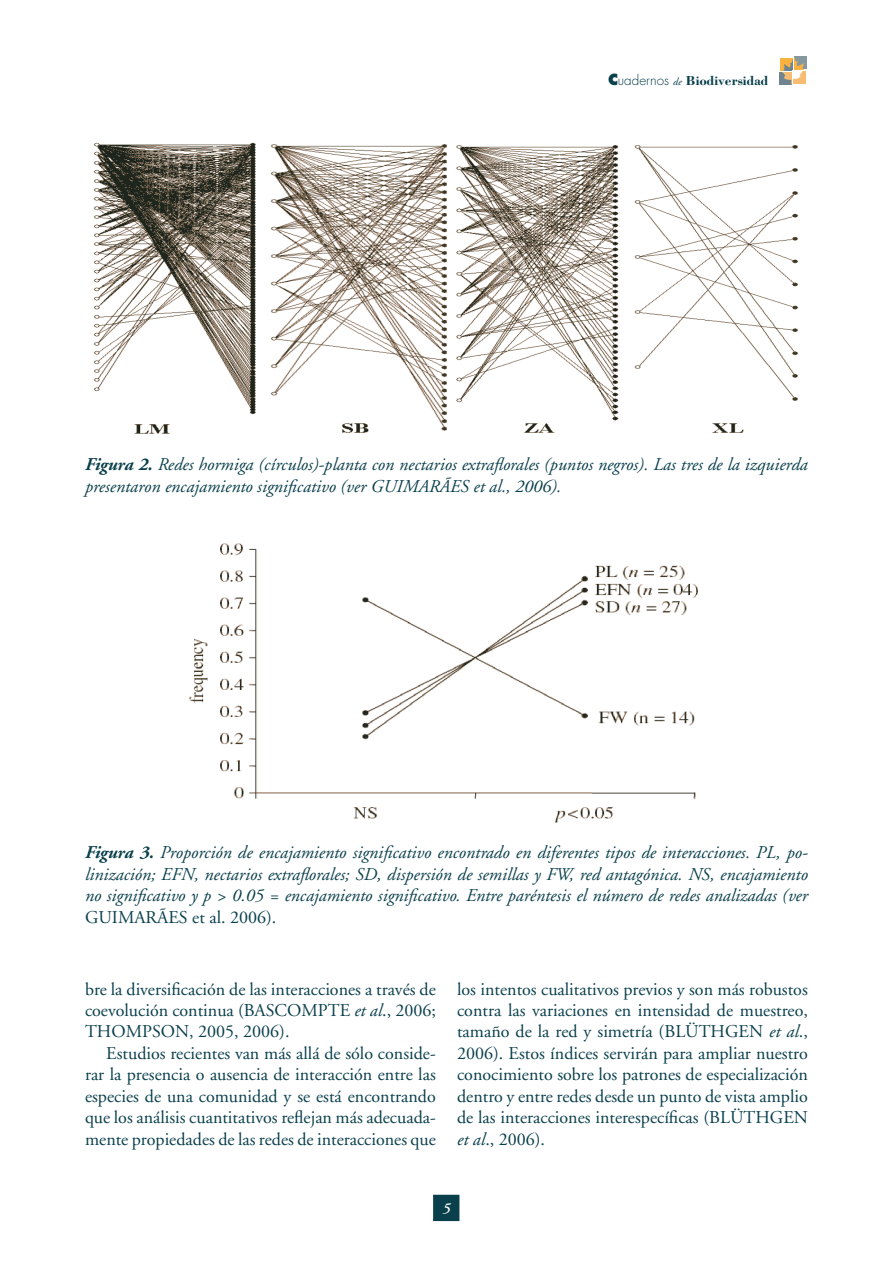
<style>
.page{position:relative;width:893px;height:1263px;background:#fff}
.page>*{position:absolute;margin:0;border:0;box-sizing:border-box;transform-origin:0 0}
.t1{font:18px/21.5px "Adobe Garamond";color:#0a404c;text-align:justify}
.t2{font:italic 18px/21.5px "Adobe Garamond";color:#0a404c}
.t3{font:italic 600 15px "Adobe Garamond";color:#fff}
.t4{font:700 13.5px "Bodoni";color:#0a404c}
.s1{font-family:"Futura";font-weight:800;font-size:15px}
.s2{font-family:"Futura";font-weight:300}
.s3{font-family:"Adobe Garamond";font-weight:400;font-style:italic;font-size:10.5px}
.s4{font-weight:700}
.s5{font-style:italic}
</style>
<div class="page">
<div style="left:780px;top:58px;width:13px;height:13px;background:#f9b13f"></div>
<div style="left:794px;top:57px;width:13px;height:12px;background:#8797a0"></div>
<div style="left:779px;top:72px;width:13px;height:13px;background:#6f848e"></div>
<div style="left:793px;top:71px;width:13px;height:12px;background:#f6bc71"></div>
<svg style="left:782px;top:57px;width:22px;height:28px"></svg>
<svg style="left:433px;top:1195px;width:26px;height:26px"></svg>
<img style="left:93px;top:142px;width:705px;height:292px">
<img style="left:189px;top:543px;width:509px;height:280px">
<p class="t4" style="left:608px;top:72px;width:162px"><span class="s1">C</span><span class="s2">uadernos</span> <span class="s3">de</span> Biodiversidad</p>
<p class="t2" style="left:85px;top:454px;width:724px"><span class="s4">Figura 2.</span> Redes hormiga (círculos)-planta con nectarios extraflorales (puntos negros). Las tres de la izquierda presentaron encajamiento significativo (ver GUIMARÃES et al., 2006).</p>
<p class="t2" style="left:85px;top:842px;width:724px;text-align:justify"><span class="s4">Figura 3.</span> Proporción de encajamiento significativo encontrado en diferentes tipos de interacciones. PL, po&shy;linización; EFN, nectarios extraflorales; SD, dispersión de semillas y FW, red antagónica. NS, encajamiento no significativo y p &gt; 0.05 = encajamiento significativo. Entre paréntesis el número de redes analizadas (ver</p>
<p class="t1" style="left:85px;top:907px;width:193px">GUIMARÃES et al. 2006).</p>
<p class="t1" style="left:85px;top:978px;width:352px">bre la diversificación de las interacciones a través de coevolución continua (BASCOMPTE <span class="s5">et al</span>., 2006; THOMPSON, 2005, 2006).</p>
<p class="t1" style="left:85px;top:1043px;width:352px;text-indent:21px">Estudios recientes van más allá de sólo conside&shy;rar la presencia o ausencia de interacción entre las especies de una comunidad y se está encontrando que los análisis cuantitativos reflejan más adecuada&shy;mente propiedades de las redes de interacciones que</p>
<p class="t1" style="left:457px;top:978px;width:352px">los intentos cualitativos previos y son más robustos contra las variaciones en intensidad de muestreo, tamaño de la red y simetría (BLÜTHGEN <span class="s5">et al</span>., 2006). Estos índices servirán para ampliar nuestro conocimiento sobre los patrones de especialización dentro y entre redes desde un punto de vista amplio de las interacciones interespecíficas (BLÜTHGEN <span class="s5">et al</span>., 2006).</p>
<p class="t3" style="left:443px;top:1200px;width:9px">5</p>
</div>
